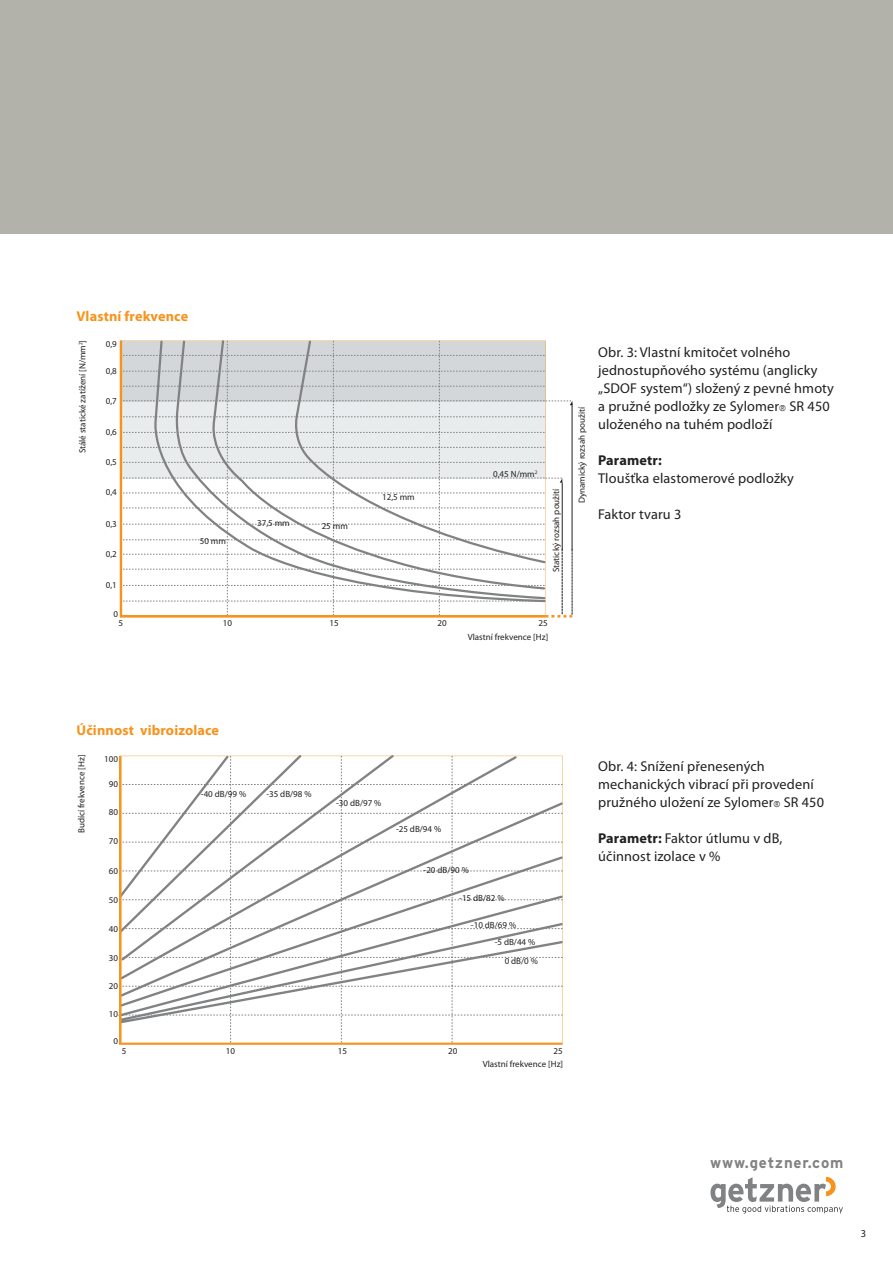
<style>
.page{position:relative;width:893px;height:1263px;background:#fff}
.page>*{position:absolute;margin:0;border:0;box-sizing:border-box;transform-origin:0 0}
.t1{font:700 15px "Interstate";letter-spacing:.055em;color:#808284}
.t2{font:14.25px/18px "Myriad Pro";letter-spacing:.01em;color:#221f1f}
.t3{font:700 14.25px "Myriad Pro";letter-spacing:.01em;color:#f7931d}
.t4{font:700 14.25px "Myriad Pro";letter-spacing:.01em;color:#221f1f}
.t5{font:10.5px "Myriad Pro";color:#221f1f}
.t6{font:9px/17px "Myriad Pro";color:#221f1f;text-align:right}
.s1{font-family:"Interstate";font-weight:300;font-size:8.25px}
.s2{font-weight:700}
</style>
<div class="page">
<svg style="left:546px;top:400px;width:27px;height:217px"></svg>
<svg style="left:120px;top:341px;width:426px;height:276px"></svg>
<svg style="left:119px;top:756px;width:443px;height:288px"></svg>
<div style="left:0;top:0;width:893px;height:234px;background:#b2b2aa"></div>
<svg style="left:710px;top:1177px;width:133px;height:36px"></svg>
<p class="t3" style="left:77px;top:309px;width:113px">Vlastní frekvence</p>
<p class="t6" style="left:74px;top:453px;width:115px;rotate:-90deg">Stálé statické zatížení [N/mm<sup>2</sup>]</p>
<p class="t6" style="left:106px;top:336px;width:13px">0,9</p>
<p class="t6" style="left:106px;top:363px;width:13px">0,8</p>
<p class="t6" style="left:106px;top:392px;width:13px">0,7</p>
<p class="t6" style="left:106px;top:424px;width:13px">0,6</p>
<p class="t6" style="left:106px;top:454px;width:13px">0,5</p>
<p class="t6" style="left:106px;top:484px;width:13px">0,4</p>
<p class="t6" style="left:106px;top:516px;width:13px">0,3</p>
<p class="t6" style="left:106px;top:546px;width:13px">0,2</p>
<p class="t6" style="left:106px;top:577px;width:13px">0,1</p>
<p class="t6" style="left:113px;top:605px;width:6px">0</p>
<p class="t6" style="left:200px;top:533px;width:28px">50 mm</p>
<p class="t6" style="left:257px;top:515px;width:34px">37,5 mm</p>
<p class="t6" style="left:322px;top:517px;width:28px">25 mm</p>
<p class="t6" style="left:382px;top:488px;width:34px">12,5 mm</p>
<p class="t6" style="left:493px;top:466px;width:46px">0,45 N/mm<sup>2</sup></p>
<p class="t6" style="left:548px;top:572px;width:85px;rotate:-90deg">Statický rozsah použití</p>
<p class="t6" style="left:119px;top:615px;width:6px">5</p>
<p class="t6" style="left:223px;top:615px;width:11px">10</p>
<p class="t6" style="left:329px;top:615px;width:11px">15</p>
<p class="t6" style="left:437px;top:615px;width:11px">20</p>
<p class="t6" style="left:468px;top:616px;width:82px;line-height:14.5px">25<br>Vlastní frekvence [Hz]</p>
<p class="t6" style="left:574px;top:503px;width:98px;rotate:-90deg">Dynamický rozsah použití</p>
<p class="t2" style="left:598px;top:344px;width:237px">Obr. 3: Vlastní kmitočet volného jednostupňového systému (anglicky „SDOF system“) složený z pevné hmoty a pružné podložky ze Sylomer<span class="s1">®</span> SR 450 uloženého na tuhém podloží</p>
<p class="t4" style="left:598px;top:453px;width:65px">Parametr:</p>
<p class="t2" style="left:598px;top:470px;width:197px">Tloušťka elastomerové podložky</p>
<p class="t2" style="left:598px;top:506px;width:85px">Faktor tvaru 3</p>
<p class="t3" style="left:77px;top:723px;width:144px">Účinnost vibroizolace</p>
<p class="t6" style="left:73px;top:833px;width:80px;rotate:-90deg">Budící frekvence [Hz]</p>
<p class="t6" style="left:104px;top:751px;width:15px">100</p>
<p class="t6" style="left:109px;top:775px;width:11px">90</p>
<p class="t6" style="left:109px;top:804px;width:11px">80</p>
<p class="t6" style="left:109px;top:833px;width:11px">70</p>
<p class="t6" style="left:109px;top:863px;width:11px">60</p>
<p class="t6" style="left:109px;top:892px;width:11px">50</p>
<p class="t6" style="left:109px;top:921px;width:11px">40</p>
<p class="t6" style="left:109px;top:949px;width:11px">30</p>
<p class="t6" style="left:109px;top:978px;width:11px">20</p>
<p class="t6" style="left:109px;top:1005px;width:11px">10</p>
<p class="t6" style="left:113px;top:1032px;width:6px">0</p>
<p class="t6" style="left:201px;top:786px;width:47px">-40 dB/99 %</p>
<p class="t6" style="left:266px;top:786px;width:47px">-35 dB/98 %</p>
<p class="t6" style="left:336px;top:794px;width:47px">-30 dB/97 %</p>
<p class="t6" style="left:396px;top:821px;width:47px">-25 dB/94 %</p>
<p class="t6" style="left:424px;top:862px;width:47px">-20 dB/90 %</p>
<p class="t6" style="left:459px;top:890px;width:47px">-15 dB/82 %</p>
<p class="t6" style="left:495px;top:917px;width:42px;text-align:left;text-indent:-24px">-10 dB/69 %<br>-5 dB/44 %</p>
<p class="t6" style="left:505px;top:953px;width:35px">0 dB/0 %</p>
<p class="t6" style="left:122px;top:1043px;width:6px">5</p>
<p class="t6" style="left:226px;top:1043px;width:11px">10</p>
<p class="t6" style="left:338px;top:1043px;width:11px">15</p>
<p class="t6" style="left:448px;top:1043px;width:11px">20</p>
<p class="t6" style="left:483px;top:1044px;width:82px;line-height:13.5px">25<br>Vlastní frekvence [Hz]</p>
<p class="t2" style="left:598px;top:758px;width:227px">Obr. 4: Snížení přenesených mechanických vibrací při provedení pružného uložení ze Sylomer<span class="s1">®</span> SR 450</p>
<p class="t2" style="left:598px;top:830px;width:186px"><span class="s2">Parametr:</span> Faktor útlumu v dB, účinnost izolace v %</p>
<p class="t1" style="left:710px;top:1157px;width:135px">www.getzner.com</p>
<p class="t5" style="left:861px;top:1228px;width:7px">3</p>
</div>
